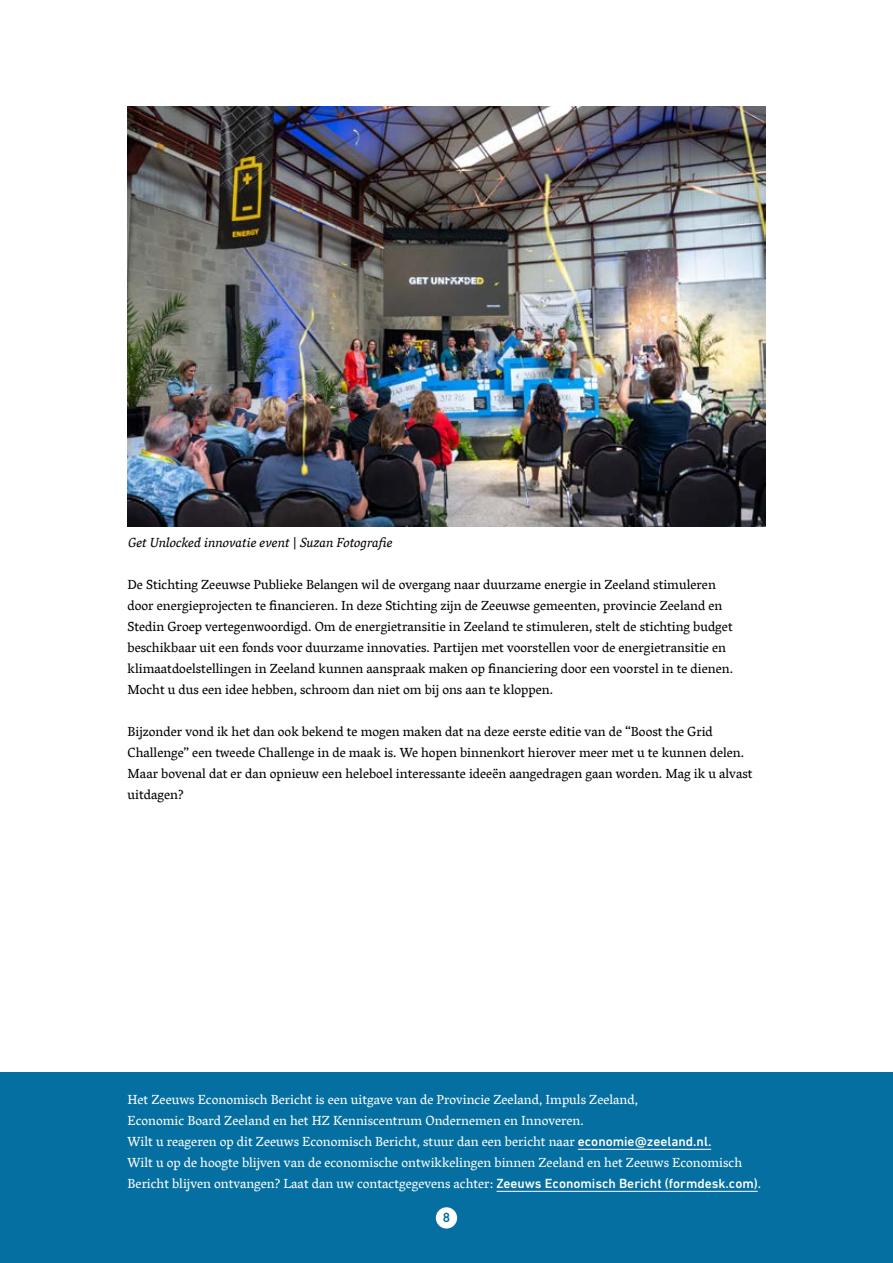
<style>
.page{position:relative;width:893px;height:1263px;background:#fff}
.page>*{position:absolute;margin:0;border:0;box-sizing:border-box;transform-origin:0 0}
.t1{font:13.5px/21px "Vesper Pro";color:#000}
.t2{font:13.5px/21px "Vesper Pro";color:#fff}
.t3{font:italic 13.5px "Vesper Pro";color:#000}
.t4{font:500 13.5px "DIN Next LT Pro";color:#046fa0}
.s1{font-family:"DIN Next LT Pro";font-weight:500}
</style>
<div class="page">
<div style="left:0;top:1072px;width:893px;height:191px;background:#046fa0"></div>
<hr style="left:497px;top:1191px;width:261px;height:1px;background:#fff">
<hr style="left:578px;top:1149px;width:133px;height:1px;background:#fff">
<img style="left:128px;top:106px;width:637px;height:420px">
<div style="left:436px;top:1207px;width:21px;height:21px;background:#fff;border-radius:50%"></div>
<p class="t3" style="left:128px;top:533px;width:266px">Get Unlocked innovatie event | Suzan Fotografie</p>
<p class="t1" style="left:128px;top:574px;width:607px">De Stichting Zeeuwse Publieke Belangen wil de overgang naar duurzame energie in Zeeland stimuleren door energieprojecten te financieren. In deze Stichting zijn de Zeeuwse gemeenten, provincie Zeeland en Stedin Groep vertegenwoordigd. Om de energietransitie in Zeeland te stimuleren, stelt de stichting budget beschikbaar uit een fonds voor duurzame innovaties. Partijen met voorstellen voor de energietransitie en klimaatdoelstellingen in Zeeland kunnen aanspraak maken op financiering door een voorstel in te dienen.<br>Mocht u dus een idee hebben, schroom dan niet om bij ons aan te kloppen.</p>
<p class="t1" style="left:128px;top:721px;width:626px">Bijzonder vond ik het dan ook bekend te mogen maken dat na deze eerste editie van de “Boost the Grid Challenge” een tweede Challenge in de maak is. We hopen binnenkort hierover meer met u te kunnen delen.<br>Maar bovenal dat er dan opnieuw een heleboel interessante ideeën aangedragen gaan worden. Mag ik u alvast uitdagen?</p>
<p class="t2" style="left:128px;top:1089px;width:635px">Het Zeeuws Economisch Bericht is een uitgave van de Provincie Zeeland, Impuls Zeeland,<br>Economic Board Zeeland en het HZ Kenniscentrum Ondernemen en Innoveren.<br>Wilt u reageren op dit Zeeuws Economisch Bericht, stuur dan een bericht naar <span class="s1">economie@zeeland.nl.<br></span>Wilt u op de hoogte blijven van de economische ontwikkelingen binnen Zeeland en het Zeeuws Economisch Bericht blijven ontvangen? Laat dan uw contactgegevens achter: <span class="s1">Zeeuws Economisch Bericht (formdesk.com)</span>.</p>
<p class="t4" style="left:443px;top:1210px;width:9px">8</p>
</div>
